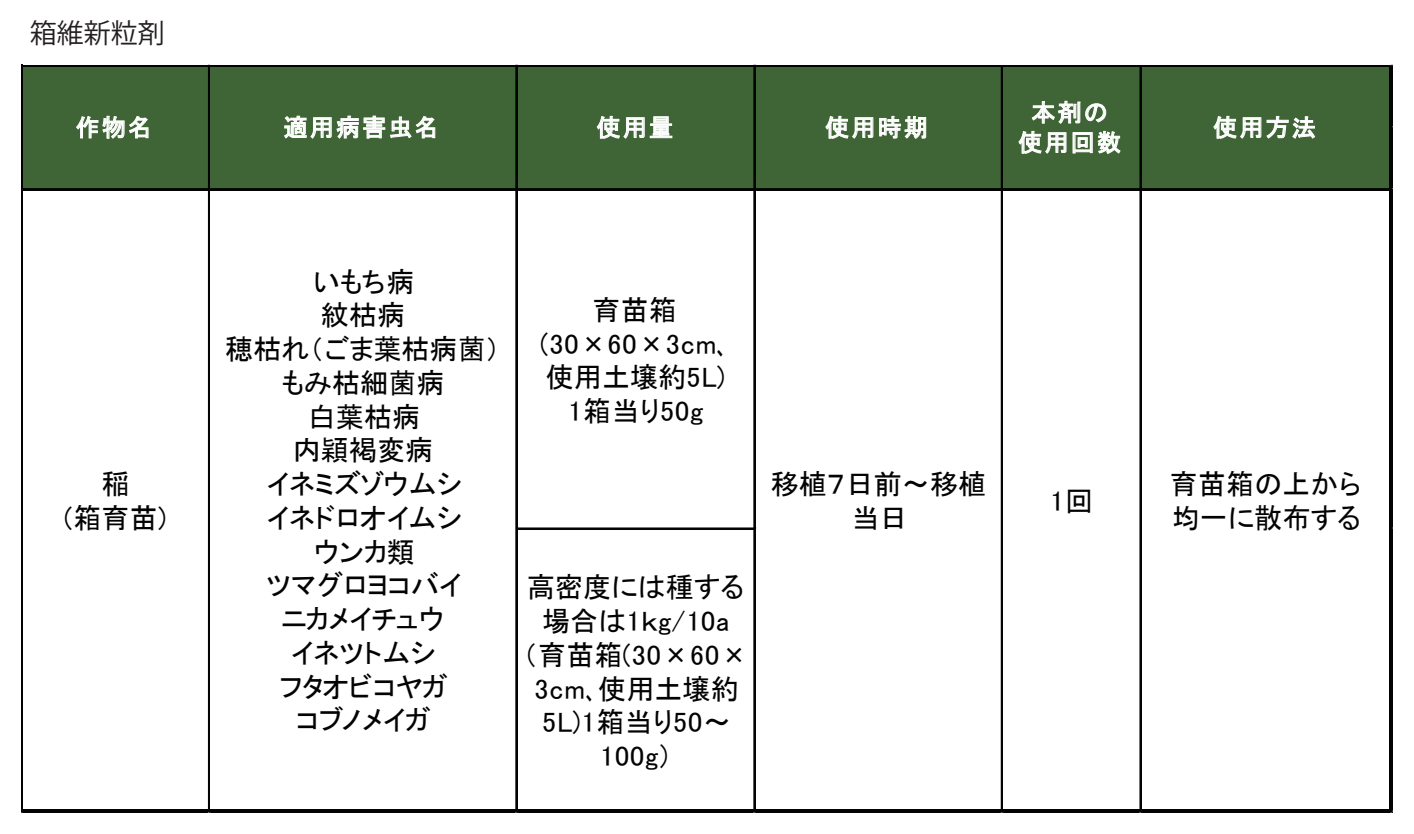
<style>
.page{position:relative;width:1414px;height:834px;background:#fff}
.page>*{position:absolute;margin:0;border:0;box-sizing:border-box;transform-origin:0 0}
.t1{font:28.12px/33.8px "MS P Gothic";color:#030303;text-align:center}
.t2{font:27px "Koz Go Pr 6 N";color:#231f20}
.t3{font:24.3px/29.9px "MS P Gothic";letter-spacing:.075em;color:#fff;text-align:center}
</style>
<div class="page">
<div style="left:23px;top:67px;width:1369px;height:123px;background:#3f6537"></div>
<svg style="left:825px;top:116px;width:48px;height:23px"></svg>
<svg style="left:879px;top:116px;width:47px;height:23px"></svg>
<svg style="left:1031px;top:101px;width:75px;height:23px"></svg>
<svg style="left:1018px;top:131px;width:48px;height:23px"></svg>
<svg style="left:1072px;top:131px;width:49px;height:23px"></svg>
<svg style="left:1213px;top:116px;width:102px;height:23px"></svg>
<svg style="left:76px;top:116px;width:73px;height:23px"></svg>
<svg style="left:284px;top:115px;width:151px;height:24px"></svg>
<svg style="left:596px;top:116px;width:76px;height:23px"></svg>
<hr style="left:23px;top:65px;width:1369px;height:2px;background:#030303">
<hr style="left:23px;top:188px;width:1366px;height:1px;background:#030303">
<hr style="left:23px;top:189px;width:1366px;height:1px;background:#030303">
<hr style="left:517px;top:528px;width:238px;height:2px;background:#030303">
<hr style="left:21px;top:65px;width:2px;height:748px;background:#030303">
<hr style="left:208px;top:67px;width:2px;height:742px;background:#030303">
<hr style="left:515px;top:67px;width:1px;height:742px;background:#030303">
<hr style="left:516px;top:67px;width:1px;height:742px;background:#030303">
<hr style="left:753px;top:67px;width:1px;height:742px;background:#030303">
<hr style="left:754px;top:67px;width:1px;height:742px;background:#030303">
<hr style="left:1000px;top:67px;width:1px;height:742px;background:#030303">
<hr style="left:1001px;top:67px;width:2px;height:742px;background:#030303">
<hr style="left:1139px;top:67px;width:1px;height:742px;background:#030303">
<hr style="left:1140px;top:67px;width:1px;height:742px;background:#030303">
<hr style="left:23px;top:809px;width:1369px;height:4px;background:#030303">
<hr style="left:1389px;top:67px;width:3px;height:746px;background:#030303">
<p class="t2" style="left:30px;top:18px;width:137px">箱維新粒剤</p>
<p class="t3" style="left:75px;top:112px;width:78px">作物名</p>
<p class="t3" style="left:283px;top:112px;width:157px">適用病害虫名</p>
<p class="t3" style="left:596px;top:112px;width:78px">使用量</p>
<p class="t3" style="left:825px;top:112px;width:104px">使用時期</p>
<p class="t3" style="left:1018px;top:97px;width:104px">本剤の使用回数</p>
<p class="t1" style="left:64px;top:467px;width:104px">稲<br>(箱育苗)</p>
<p class="t1" style="left:225px;top:265px;width:276px">いもち病<br>紋枯病<br>穂枯れ（ごま葉枯病菌）もみ枯細菌病<br>白葉枯病<br>内穎褐変病<br>イネミズゾウムシ<br>イネドロオイムシ<br>ウンカ類<br>ツマグロヨコバイ<br>ニカメイチュウ<br>イネツトムシ<br>フタオビコヤガ<br>コブノメイガ</p>
<p class="t1" style="left:540px;top:293px;width:190px">育苗箱(30×60×3cm､使用土壌約5L)<br>1箱当り50g</p>
<p class="t1" style="left:523px;top:570px;width:226px">高密度には種する場合は1ｋg/10a<br>（育苗箱(30×60×<br>3cm､使用土壌約<br>5L)1箱当り50～<br>100g）</p>
<p class="t1" style="left:770px;top:467px;width:217px">移植７日前～移植当日</p>
<p class="t1" style="left:1050px;top:484px;width:45px">1回</p>
<p class="t3" style="left:1213px;top:112px;width:104px">使用方法</p>
<p class="t1" style="left:1170px;top:467px;width:193px;text-align:left">育苗箱の上から均一に散布する</p>
</div>
